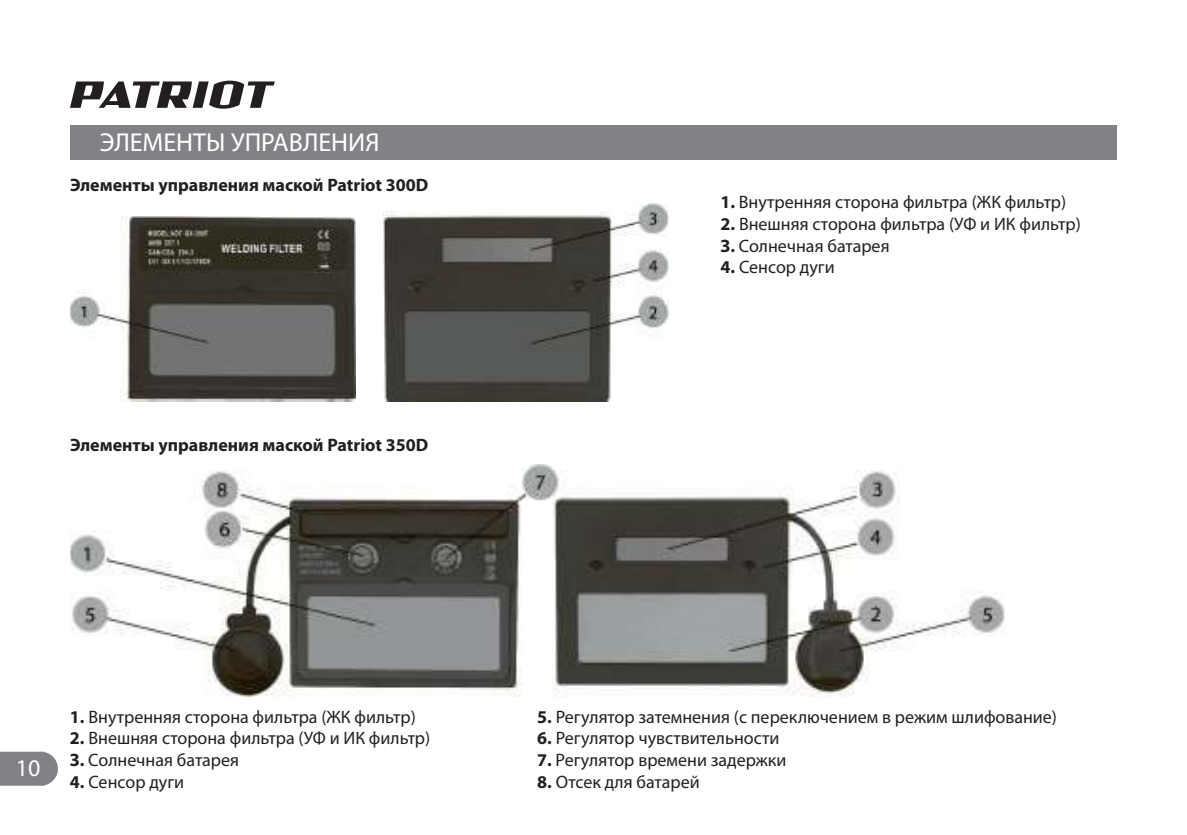
<style>
.page{position:relative;width:1187px;height:835px;background:#fff}
.page>*{position:absolute;margin:0;border:0;box-sizing:border-box;transform-origin:0 0}
.t1{font:26px "Myriad Pro";color:#fff}
.t2{font:24px "Myriad Pro";color:#fff}
.t3{font:18px/21.6px "Myriad Pro";color:#231f20}
.t4{font:700 18px "Myriad Pro";color:#231f20}
.s1{font-weight:700}
</style>
<div class="page">
<div style="left:70px;top:125px;width:1047px;height:34px;background:#808285"></div>
<svg style="left:70px;top:81px;width:205px;height:28px"></svg>
<svg style="left:0;top:752px;width:58px;height:34px"></svg>
<img style="left:70px;top:216px;width:286px;height:186px">
<img style="left:383px;top:203px;width:286px;height:199px">
<img style="left:70px;top:465px;width:934px;height:231px">
<h1 class="t1" style="left:100px;top:130px;width:281px">ЭЛЕМЕНТЫ УПРАВЛЕНИЯ</h1>
<p class="t4" style="left:70px;top:176px;width:360px">Элементы управления маской Patriot 300D</p>
<p class="t4" style="left:70px;top:436px;width:360px">Элементы управления маской Patriot 350D</p>
<h2 class="t2" style="left:16px;top:756px;width:26px">10</h2>
<p class="t3" style="left:70px;top:707px;width:347px"><span class="s1">1.</span> Внутренняя сторона фильтра (ЖК фильтр)</p>
<p class="t3" style="left:70px;top:728px;width:362px"><span class="s1">2.</span> Внешняя сторона фильтра (УФ и ИК фильтр)<br><span class="s1">З.</span> Солнечная батарея</p>
<p class="t3" style="left:70px;top:772px;width:116px"><span class="s1">4.</span> Сенсор дуги</p>
<p class="t3" style="left:720px;top:192px;width:347px"><span class="s1">1.</span> Внутренняя сторона фильтра (ЖК фильтр)</p>
<p class="t3" style="left:720px;top:214px;width:362px"><span class="s1">2.</span> Внешняя сторона фильтра (УФ и ИК фильтр)<br><span class="s1">З.</span> Солнечная батарея</p>
<p class="t3" style="left:720px;top:257px;width:116px"><span class="s1">4.</span> Сенсор дуги</p>
<p class="t3" style="left:537px;top:707px;width:521px"><span class="s1">5.</span> Регулятор затемнения (с переключением в режим шлифование)</p>
<p class="t3" style="left:537px;top:728px;width:243px"><span class="s1">6.</span> Регулятор чувствительности</p>
<p class="t3" style="left:537px;top:750px;width:251px"><span class="s1">7.</span> Регулятор времени задержки</p>
<p class="t3" style="left:537px;top:772px;width:164px"><span class="s1">8.</span> Отсек для батарей</p>
</div>
